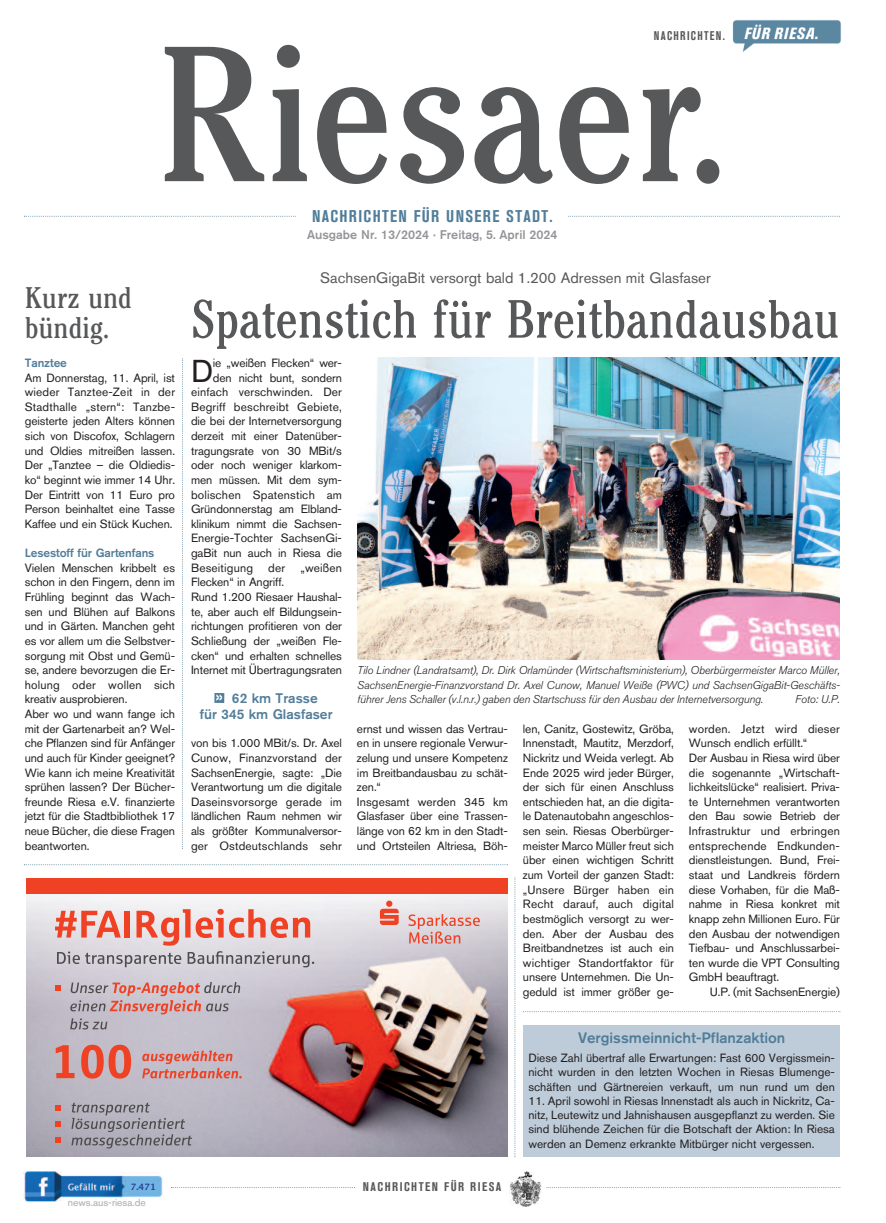
<style>
.page{position:relative;width:886px;height:1223px;background:#fff}
.page>*{position:absolute;margin:0;border:0;box-sizing:border-box;transform-origin:0 0}
.t1{font:201.25px "Cheltenham EFOP Book Con";color:#57585a}
.t2{font:56.25px "Cheltenham EFOP Book Con";color:#57585a;scale:.96 1}
.t3{font:31.38px "Akzidenz Grotesk Std";color:#231f20}
.t4{font:31.25px/29.2px "Cheltenham EFOP Book Con";color:#57585a}
.t5{font:700 condensed 16.88px "Akzidenz Grotesk Std";letter-spacing:.08em;color:#517d99}
.t6{font:15px "Akzidenz Grotesk Std";color:#57585a}
.t7{font:500 15px "Akzidenz Grotesk Std";color:#517d99}
.t8{font:500 13.75px "Akzidenz Grotesk Std";color:#517d99}
.t9{font:500 12.5px "Akzidenz Grotesk Std";color:#939598}
.t10{font:700 condensed 12.5px "Akzidenz Grotesk Std";letter-spacing:.12em;color:#57585a}
.t11{font:700 condensed 12.5px "Akzidenz Grotesk Std";letter-spacing:.12em;color:#57585a;scale:.9 1}
.t12{font:11.88px/14.6px "Akzidenz Grotesk Std";letter-spacing:-.01em;color:#231f20;text-align:justify}
.t13{font:11.88px "Akzidenz Grotesk Std";letter-spacing:.015em;color:#231f20}
.t14{font:500 11.88px "Akzidenz Grotesk Std";letter-spacing:-.01em;color:#517d99}
.t15{font:italic 300 11.25px/14.6px "Akzidenz Grotesk Std";letter-spacing:-.01em;color:#231f20}
.t16{font:10.12px "Akzidenz Grotesk Std";color:#a8a9ad}
.t17{font:700 8.75px "Lucida Grande";color:#253f8f}
</style>
<div class="page">
<img style="left:732px;top:20px;width:109px;height:32px">
<svg style="left:568px;top:216px;width:272px;height:1px"></svg>
<svg style="left:24px;top:216px;width:272px;height:1px"></svg>
<svg style="left:171px;top:1187px;width:184px;height:1px"></svg>
<svg style="left:546px;top:1187px;width:294px;height:1px"></svg>
<img style="left:509px;top:1171px;width:32px;height:35px">
<img style="left:23px;top:1171px;width:140px;height:30px">
<svg style="left:182px;top:358px;width:1px;height:491px"></svg>
<div style="left:214px;top:693px;width:10px;height:10px;background:#517d99"></div>
<svg style="left:24px;top:864px;width:484px;height:1px"></svg>
<img style="left:357px;top:357px;width:483px;height:302px">
<img style="left:26px;top:894px;width:481px;height:262px">
<div style="left:26px;top:878px;width:481px;height:16px;background:#ef4123"></div>
<svg style="left:55px;top:910px;width:66px;height:27px;background:#eb968a"></svg>
<div style="left:124px;top:910px;width:6px;height:27px;background:#ef4123"></div>
<svg style="left:136px;top:908px;width:174px;height:37px;background:#eab0a9"></svg>
<svg style="left:408px;top:914px;width:72px;height:29px;background:#dfb5b3"></svg>
<svg style="left:380px;top:900px;width:19px;height:25px"></svg>
<svg style="left:57px;top:951px;width:124px;height:16px;background:#b7b4ba"></svg>
<svg style="left:188px;top:951px;width:126px;height:16px;background:#b6b4ba"></svg>
<svg style="left:70px;top:982px;width:170px;height:47px;background:#c3aeb4"></svg>
<svg style="left:71px;top:1102px;width:121px;height:46px;background:#a19fa9"></svg>
<svg style="left:55px;top:1104px;width:6px;height:6px"></svg>
<svg style="left:55px;top:985px;width:6px;height:5px"></svg>
<svg style="left:55px;top:1121px;width:6px;height:5px"></svg>
<svg style="left:55px;top:1136px;width:6px;height:6px"></svg>
<svg style="left:56px;top:1045px;width:19px;height:33px"></svg>
<svg style="left:81px;top:1044px;width:50px;height:34px;background:#d9796f"></svg>
<svg style="left:142px;top:1050px;width:100px;height:28px;background:#ce9a9b"></svg>
<div style="left:523px;top:1025px;width:317px;height:131px;background:#beccd9"></div>
<svg style="left:523px;top:1011px;width:317px;height:1px"></svg>
<svg style="left:514px;top:877px;width:1px;height:280px"></svg>
<p class="t11" style="left:654px;top:28px;width:81px">NACHRICHTEN.</p>
<h1 class="t1" style="left:156px;top:47px;width:577px">Riesaer.</h1>
<h3 class="t5" style="left:312px;top:206px;width:242px">NACHRICHTEN FÜR UNSERE STADT.</h3>
<p class="t9" style="left:307px;top:227px;width:252px">Ausgabe Nr. 13/2024 · Freitag, 5. April 2024</p>
<h3 class="t4" style="left:25px;top:286px;width:109px">Kurz und bündig.</h3>
<p class="t14" style="left:25px;top:355px;width:44px">Tanztee</p>
<p class="t12" style="left:25px;top:370px;width:152px">Am Donnerstag, 11. April, ist wieder Tanztee-Zeit in der Stadthalle „stern“: Tanzbe&shy;geisterte jeden Alters können sich von Discofox, Schlagern und Oldies mitreißen lassen.<br>Der „Tanztee – die Oldiedis&shy;ko“ beginnt wie immer 14 Uhr.<br>Der Eintritt von 11 Euro pro Person beinhaltet eine Tasse Kaffee und ein Stück Kuchen.</p>
<p class="t14" style="left:25px;top:545px;width:131px">Lesestoff für Gartenfans</p>
<p class="t12" style="left:25px;top:560px;width:152px;text-align:left">Vielen Menschen kribbelt es schon in den Fingern, denn im<br>Frühling beginnt das Wach&shy;sen und Blühen auf Balkons und in Gärten. Manchen geht es vor allem um die Selbstver&shy;sorgung mit Obst und Gemü&shy;se, andere bevorzugen die Er&shy;holung oder wollen sich kreativ ausprobieren.<br>Aber wo und wann fange ich mit der Gartenarbeit an? Wel&shy;che Pflanzen sind für Anfänger und auch für Kinder geeignet?<br>Wie kann ich meine Kreativität sprühen lassen? Der Bücher&shy;freunde Riesa e.V. finanzierte jetzt für die Stadtbibliothek 17 neue Bücher, die diese Fragen beantworten.</p>
<p class="t17" style="left:131px;top:1181px;width:27px">7.471</p>
<p class="t16" style="left:68px;top:1196px;width:79px">news.aus-riesa.de</p>
<p class="t6" style="left:320px;top:269px;width:392px">SachsenGigaBit versorgt bald 1.200 Adressen mit Glasfaser</p>
<h2 class="t2" style="left:191px;top:300px;width:677px">Spatenstich für Breitbandausbau</h2>
<h3 class="t3" style="left:191px;top:352px;width:24px">D</h3>
<p class="t12" style="left:213px;top:355px;width:131px">ie „weißen Flecken“ wer-</p>
<p class="t12" style="left:213px;top:370px;width:131px">den nicht bunt, sondern</p>
<p class="t13" style="left:191px;top:385px;width:152px">einfach verschwinden. Der</p>
<p class="t13" style="left:191px;top:399px;width:152px">Begriff beschreibt Gebiete,</p>
<p class="t12" style="left:191px;top:414px;width:152px">die bei der Internetversorgung</p>
<p class="t12" style="left:191px;top:428px;width:152px">derzeit mit einer Datenüber-</p>
<p class="t12" style="left:191px;top:443px;width:152px">tragungsrate von 30 MBit/s</p>
<p class="t12" style="left:191px;top:458px;width:152px">oder noch weniger klarkom-</p>
<p class="t12" style="left:191px;top:472px;width:152px">men müssen. Mit dem sym-</p>
<p class="t13" style="left:191px;top:487px;width:152px">bolischen Spatenstich am</p>
<p class="t12" style="left:191px;top:501px;width:152px">Gründonnerstag am Elbland-</p>
<p class="t12" style="left:191px;top:516px;width:152px">klinikum nimmt die Sachsen-</p>
<p class="t12" style="left:191px;top:531px;width:152px">Energie-Tochter SachsenGi-</p>
<p class="t12" style="left:191px;top:545px;width:152px">gaBit nun auch in Riesa die</p>
<p class="t13" style="left:191px;top:560px;width:64px">Beseitigung</p>
<p class="t12" style="left:268px;top:560px;width:18px">der</p>
<p class="t12" style="left:300px;top:560px;width:43px">„weißen</p>
<p class="t12" style="left:191px;top:575px;width:152px;text-align:left">Flecken“ in Angriff.<br>Rund 1.200 Riesaer Haushal&shy;te, aber auch elf Bildungsein&shy;richtungen profitieren von der<br>Schließung der „weißen Fle&shy;cken“ und erhalten schnelles<br>Internet mit Übertragungsraten</p>
<p class="t15" style="left:357px;top:663px;width:484px">Tilo Lindner (Landratsamt), Dr. Dirk Orlamünder (Wirtschaftsministerium), Oberbürgermeister Marco Müller,<br>SachsenEnergie-Finanzvorstand Dr. Axel Cunow, Manuel Weiße (PWC) und SachsenGigaBit-Geschäfts-</p>
<p class="t8" style="left:232px;top:689px;width:87px">62 km Trasse</p>
<p class="t15" style="left:357px;top:692px;width:408px">führer Jens Schaller (v.l.n.r.) gaben den Startschuss für den Ausbau der Internetversorgung.</p>
<p class="t15" style="left:795px;top:692px;width:46px">Foto: U.P.</p>
<p class="t8" style="left:200px;top:705px;width:134px">für 345 km Glasfaser</p>
<p class="t12" style="left:191px;top:735px;width:152px">von bis 1.000 MBit/s. Dr. Axel Cunow, Finanzvorstand der SachsenEnergie, sagte: „Die Verantwortung um die digitale Daseinsvorsorge gerade im ländlichen Raum nehmen wir als größter Kommunalversor&shy;ger Ostdeutschlands sehr</p>
<p class="t12" style="left:357px;top:721px;width:152px;text-align:left">ernst und wissen das Vertrau&shy;en in unsere regionale Verwur&shy;zelung und unsere Kompetenz im Breitbandausbau zu schät&shy;zen.“<br>Insgesamt werden 345 km<br>Glasfaser über eine Trassen&shy;länge von 62 km in den Stadt&shy;und Ortsteilen Altriesa, Böh-</p>
<p class="t12" style="left:523px;top:721px;width:152px">len, Canitz, Gostewitz, Gröba, Innenstadt, Mautitz, Merzdorf, Nickritz und Weida verlegt. Ab Ende 2025 wird jeder Bürger, der sich für einen Anschluss entschieden hat, an die digita&shy;le Datenautobahn angeschlos&shy;sen sein. Riesas Oberbürger&shy;meister Marco Müller freut sich über einen wichtigen Schritt zum Vorteil der ganzen Stadt: „Unsere Bürger haben ein Recht darauf, auch digital bestmöglich versorgt zu wer&shy;den. Aber der Ausbau des Breitbandnetzes ist auch ein wichtiger Standortfaktor für unsere Unternehmen. Die Un&shy;geduld ist immer größer ge-</p>
<p class="t12" style="left:689px;top:721px;width:152px;text-align:left">worden. Jetzt wird dieser<br>Wunsch endlich erfüllt.“<br>Der Ausbau in Riesa wird über die sogenannte „Wirtschaft&shy;lichkeitslücke“ realisiert. Priva&shy;te Unternehmen verantworten den Bau sowie Betrieb der<br>Infrastruktur und erbringen entsprechende Endkunden&shy;dienstleistungen. Bund, Frei&shy;staat und Landkreis fördern diese Vorhaben, für die Maß&shy;nahme in Riesa konkret mit knapp zehn Millionen Euro. Für den Ausbau der notwendigen<br>Tiefbau- und Anschlussarbei&shy;ten wurde die VPT Consulting<br>GmbH beauftragt.</p>
<p class="t12" style="left:710px;top:984px;width:132px">U.P. (mit SachsenEnergie)</p>
<p class="t10" style="left:363px;top:1179px;width:140px">NACHRICHTEN FÜR RIESA</p>
<p class="t7" style="left:578px;top:1028px;width:209px">Vergissmeinnicht-Pflanzaktion</p>
<p class="t12" style="left:528px;top:1050px;width:308px;line-height:14.2px">Diese Zahl übertraf alle Erwartungen: Fast 600 Vergissmein&shy;nicht wurden in den letzten Wochen in Riesas Blumenge&shy;schäften und Gärtnereien verkauft, um nun rund um den</p>
<p class="t12" style="left:528px;top:1093px;width:308px;line-height:14.2px">11. April sowohl in Riesas Innenstadt als auch in Nickritz, Ca&shy;nitz, Leutewitz und Jahnishausen ausgepflanzt zu werden. Sie sind blühende Zeichen für die Botschaft der Aktion: In Riesa werden an Demenz erkrankte Mitbürger nicht vergessen.</p>
</div>
